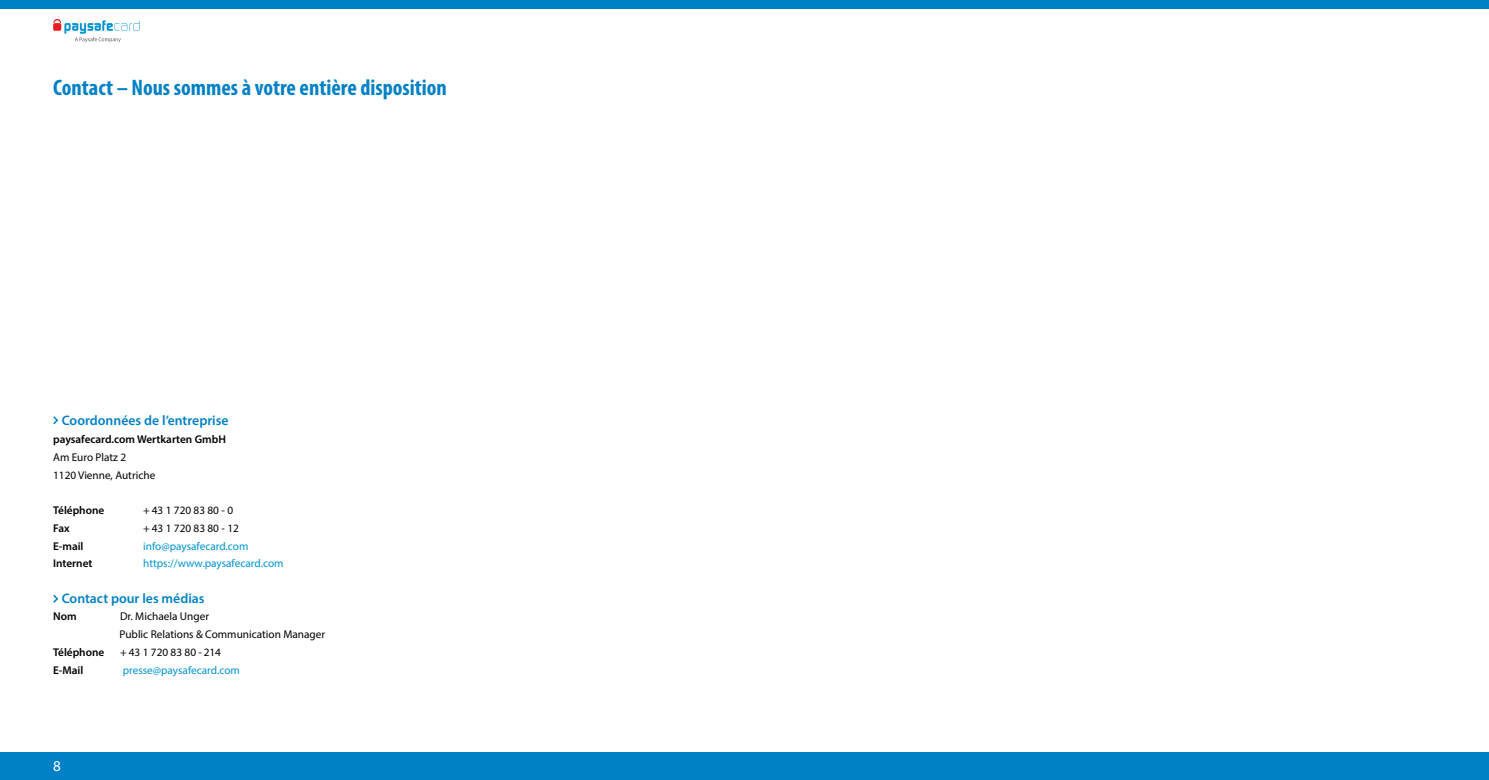
<style>
.page{position:relative;width:1489px;height:780px;background:#fff}
.page>*{position:absolute;margin:0;border:0;box-sizing:border-box;transform-origin:0 0}
.t1{font:700 condensed 22.5px "Myriad Pro";color:#0081c6}
.t2{font:15px "Myriad Pro";color:#fff}
.t3{font:600 13.75px "Myriad Pro";color:#0081c6}
.t4{font:11.25px/17.8px "Myriad Pro";color:#000}
.t5{font:11.25px "Myriad Pro";color:#0093d0}
.t6{font:600 11.25px "Myriad Pro";color:#000}
.s1{font-weight:600}
</style>
<div class="page">
<div style="left:0;top:751px;width:744px;height:29px;background:#0081c6"></div>
<div style="left:744px;top:751px;width:744px;height:29px;background:#0081c6"></div>
<div style="left:0;top:0;width:744px;height:9px;background:#0081c6"></div>
<div style="left:744px;top:0;width:744px;height:9px;background:#0081c6"></div>
<svg style="left:53px;top:19px;width:87px;height:23px"></svg>
<svg style="left:53px;top:416px;width:5px;height:8px"></svg>
<svg style="left:53px;top:594px;width:5px;height:8px"></svg>
<h1 class="t1" style="left:53px;top:73px;width:395px">Contact – Nous sommes à votre entière disposition</h1>
<p class="t3" style="left:62px;top:412px;width:168px">Coordonnées de l’entreprise</p>
<p class="t6" style="left:53px;top:432px;width:174px">paysafecard.com Wertkarten GmbH</p>
<p class="t4" style="left:53px;top:448px;width:104px">Am Euro Platz 2<br>1120 Vienne, Autriche</p>
<p class="t6" style="left:53px;top:503px;width:53px">Téléphone</p>
<p class="t4" style="left:143px;top:501px;width:91px">+ 43 1 720 83 80 - 0</p>
<p class="t6" style="left:53px;top:521px;width:18px">Fax</p>
<p class="t4" style="left:143px;top:519px;width:97px">+ 43 1 720 83 80 - 12</p>
<p class="t6" style="left:53px;top:538px;width:32px">E-mail</p>
<p class="t5" style="left:143px;top:539px;width:107px">info@paysafecard.com</p>
<p class="t6" style="left:53px;top:556px;width:41px">Internet</p>
<p class="t5" style="left:143px;top:556px;width:142px">https://www.paysafecard.com</p>
<p class="t3" style="left:62px;top:589px;width:144px">Contact pour les médias</p>
<p class="t6" style="left:53px;top:609px;width:25px">Nom</p>
<p class="t4" style="left:120px;top:607px;width:91px">Dr. Michaela Unger</p>
<p class="t4" style="left:120px;top:625px;width:207px">Public Relations &amp; Communication Manager</p>
<p class="t4" style="left:53px;top:643px;width:169px"><span class="s1">Téléphone</span> + 43 1 720 83 80 - 214</p>
<p class="t6" style="left:53px;top:662px;width:32px">E-Mail</p>
<p class="t5" style="left:123px;top:663px;width:119px">presse@paysafecard.com</p>
<h2 class="t2" style="left:53px;top:756px;width:9px">8</h2>
</div>
